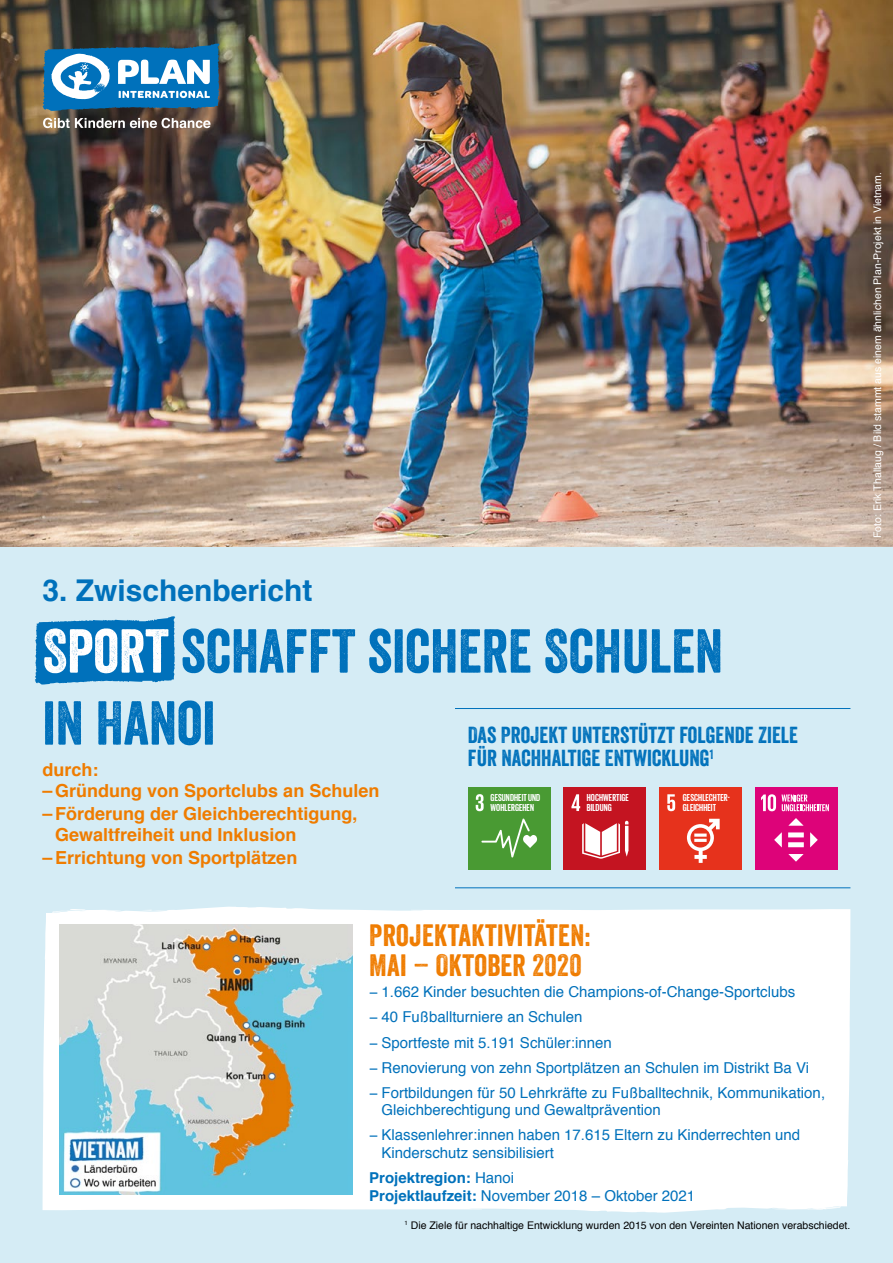
<style>
.page{position:relative;width:893px;height:1263px;background:#fff}
.page>*{position:absolute;margin:0;border:0;box-sizing:border-box;transform-origin:0 0}
.t1{font:60px/72px "Veneer";color:#0071bb}
.t2{font:30px/30px "Veneer";letter-spacing:.01em;color:#ef7c00}
.t3{font:700 30px "Helvetica";color:#0071bb}
.t4{font:22.5px/23px "Veneer";color:#0071bb}
.t5{font:700 18px/21px "Helvetica";color:#ef7c00}
.t6{font:15px/25.3px "Helvetica";color:#0071bb}
.t7{font:10.5px "Helvetica";color:#000}
.t8{font:10.5px "Helvetica";color:#fff}
.t9{font:700 10.35px/9.8px "Giorgio Sans";letter-spacing:.01em;color:#fff}
.s1{color:#fff}
.s2{font-weight:700}
</style>
<div class="page">
<div style="left:0;top:547px;width:893px;height:716px;background:#d5ecf5"></div>
<div style="left:43px;top:906px;width:807px;height:307px;background:#fff"></div>
<img style="left:0;top:0;width:893px;height:547px">
<svg style="left:35px;top:616px;width:140px;height:68px;background:#177ec1"></svg>
<img style="left:60px;top:925px;width:292px;height:270px">
<svg style="left:42px;top:44px;width:178px;height:67px"></svg>
<svg style="left:43px;top:118px;width:167px;height:10px"></svg>
<div style="left:468px;top:787px;width:83px;height:83px;background:#499a33"></div>
<svg style="left:476px;top:794px;width:8px;height:17px"></svg>
<svg style="left:481px;top:818px;width:56px;height:39px"></svg>
<hr style="left:455px;top:708px;width:395px;height:1px;background:#0071bb">
<hr style="left:455px;top:887px;width:395px;height:1px;background:#0071bb">
<div style="left:563px;top:787px;width:83px;height:83px;background:#c41421"></div>
<svg style="left:571px;top:794px;width:9px;height:17px"></svg>
<svg style="left:582px;top:821px;width:46px;height:38px"></svg>
<div style="left:659px;top:787px;width:83px;height:83px;background:#e6321c"></div>
<svg style="left:667px;top:794px;width:8px;height:17px"></svg>
<svg style="left:687px;top:819px;width:33px;height:44px"></svg>
<div style="left:755px;top:787px;width:83px;height:83px;background:#dd0379"></div>
<div style="left:788px;top:842px;width:16px;height:5px;background:#fff"></div>
<div style="left:788px;top:832px;width:16px;height:5px;background:#fff"></div>
<svg style="left:788px;top:818px;width:15px;height:8px"></svg>
<svg style="left:810px;top:832px;width:8px;height:15px"></svg>
<svg style="left:788px;top:854px;width:15px;height:8px"></svg>
<svg style="left:774px;top:832px;width:8px;height:15px"></svg>
<svg style="left:761px;top:794px;width:68px;height:17px"></svg>
<h2 class="t3" style="left:43px;top:566px;width:272px">3. Zwischenbericht</h2>
<h1 class="t1" style="left:43px;top:615px;width:682px"><span class="s1">SPORT</span> SCHAFFT SICHERE SCHULEN<br>IN HANOI</h1>
<h3 class="t4" style="left:468px;top:723px;width:332px">DAS PROJEKT UNTERSTÜTZT FOLGENDE ZIELE<br>FÜR NACHHALTIGE ENTWICKLUNG<sup>1</sup></h3>
<p class="t9" style="left:587px;top:792px;width:44px">HOCHWERTIGE<br>BILDUNG</p>
<p class="t9" style="left:683px;top:792px;width:48px">GESCHLECHTER-<br>GLEICHHEIT</p>
<p class="t5" style="left:43px;top:759px;width:338px">durch:<br>–Gründung von Sportclubs an Schulen</p>
<p class="t5" style="left:55px;top:804px;width:304px;text-indent:-13px">– Förderung der Gleichberechtigung,<br>Gewaltfreiheit und Inklusion</p>
<p class="t5" style="left:43px;top:848px;width:256px">–Errichtung von Sportplätzen</p>
<p class="t9" style="left:491px;top:792px;width:51px">GESUNDHEIT UND<br>WOHLERGEHEN</p>
<h2 class="t2" style="left:369px;top:920px;width:223px">PROJEKTAKTIVITÄTEN:<br>MAI – OKTOBER 2020</h2>
<p class="t6" style="left:369px;top:979px;width:457px">− 1.662 Kinder besuchten die Champions-of-Change-Sportclubs<br>− 40 Fußballturniere an Schulen<br>− Sportfeste mit 5.191 Schüler:innen<br>− Renovierung von zehn Sportplätzen an Schulen im Distrikt Ba Vi<br>− Fortbildungen für 50 Lehrkräfte zu Fußballtechnik, Kommunikation,</p>
<p class="t6" style="left:369px;top:1097px;width:432px;text-indent:12px">Gleichberechtigung und Gewaltprävention<br>− Klassenlehrer:innen haben 17.615 Eltern zu Kinderrechten und</p>
<p class="t6" style="left:369px;top:1140px;width:186px;line-height:25.8px;text-indent:12px">Kinderschutz sensibilisiert<br><span class="s2">Projektregion:</span> Hanoi</p>
<p class="t6" style="left:369px;top:1183px;width:327px"><span class="s2">Projektlaufzeit:</span> November 2018 – Oktober 2021</p>
<p class="t7" style="left:405px;top:1217px;width:447px"><sup>1</sup> Die Ziele für nachhaltige Entwicklung wurden 2015 von den Vereinten Nationen verabschiedet.</p>
<p class="t8" style="left:869px;top:538px;width:368px;rotate:-90deg">Foto: Erik Thallaug / Bild stammt aus einem ähnlichen Plan-Projekt in Vietnam.</p>
</div>
